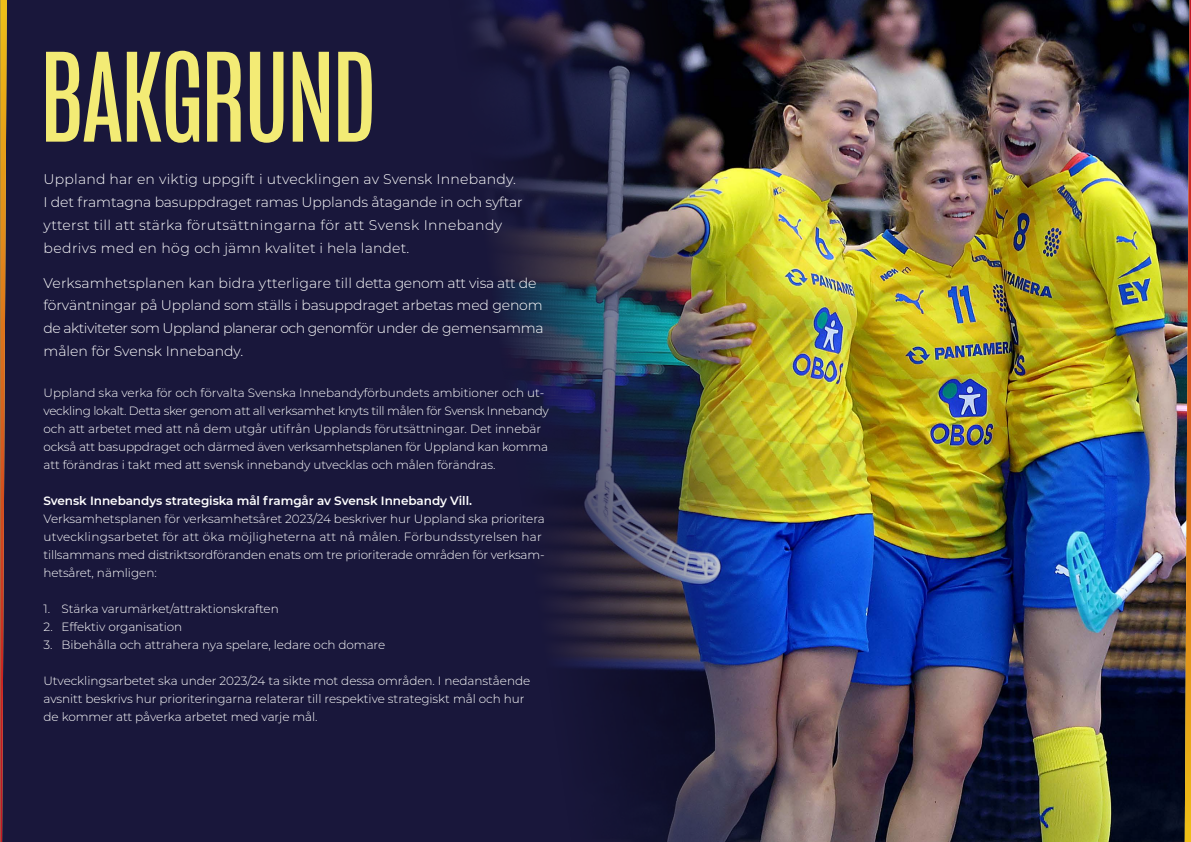
<style>
.page{position:relative;width:1191px;height:842px;background:#fff}
.page>*{position:absolute;margin:0;border:0;box-sizing:border-box;transform-origin:0 0}
.t1{font:132.2px "Mongoose";color:#f3eb75}
.t2{font:300 14px/22.8px "Montserrat";letter-spacing:.015em;color:#fff}
.t3{font:300 14px/22.8px "Montserrat";letter-spacing:-.005em;color:#fff}
.t4{font:300 12px/18px "Montserrat";letter-spacing:-.005em;color:#fff}
.t5{font:600 12px "Montserrat";letter-spacing:-.005em;color:#fff}
</style>
<div class="page">
<img style="left:7px;top:0;width:1174px;height:842px">
<svg style="left:0;top:0;width:7px;height:842px;background:#94582c"></svg>
<img style="left:1184px;top:0;width:7px;height:842px">
<h1 class="t1" style="left:41px;top:22px;width:335px">BAKGRUND</h1>
<p class="t2" style="left:44px;top:167px;width:481px">Uppland har en viktig uppgift i utvecklingen av Svensk Innebandy.<br>I det framtagna basuppdraget ramas Upplands åtagande in och syftar ytterst till att stärka förutsättningarna för att Svensk Innebandy bedrivs med en hög och jämn kvalitet i hela landet.</p>
<p class="t3" style="left:44px;top:271px;width:501px">Verksamhetsplanen kan bidra ytterligare till detta genom att visa att de förväntningar på Uppland som ställs i basuppdraget arbetas med genom de aktiviteter som Uppland planerar och genomför under de gemensamma målen för Svensk Innebandy.</p>
<p class="t4" style="left:44px;top:383px;width:507px">Uppland ska verka för och förvalta Svenska Innebandyförbundets ambitioner och ut&shy;veckling lokalt. Detta sker genom att all verksamhet knyts till målen för Svensk Innebandy och att arbetet med att nå dem utgår utifrån Upplands förutsättningar. Det innebär också att basuppdraget och därmed även verksamhetsplanen för Uppland kan komma att förändras i takt med att svensk innebandy utvecklas och målen förändras.</p>
<p class="t5" style="left:44px;top:492px;width:430px">Svensk Innebandys strategiska mål framgår av Svensk Innebandy Vill.</p>
<p class="t4" style="left:44px;top:509px;width:503px">Verksamhetsplanen för verksamhetsåret 2023/24 beskriver hur Uppland ska prioritera utvecklingsarbetet för att öka möjligheterna att nå målen. Förbundsstyrelsen har tillsammans med distriktsordföranden enats om tre prioriterade områden för verksam&shy;hetsåret, nämligen:</p>
<p class="t4" style="left:44px;top:599px;width:237px">1. Stärka varumärket/attraktionskraften</p>
<p class="t4" style="left:44px;top:617px;width:140px">2. Effektiv organisation</p>
<p class="t4" style="left:44px;top:635px;width:343px">3. Bibehålla och attrahera nya spelare, ledare och domare</p>
<p class="t4" style="left:44px;top:671px;width:488px">Utvecklingsarbetet ska under 2023/24 ta sikte mot dessa områden. I nedanstående avsnitt beskrivs hur prioriteringarna relaterar till respektive strategiskt mål och hur de kommer att påverka arbetet med varje mål.</p>
</div>
